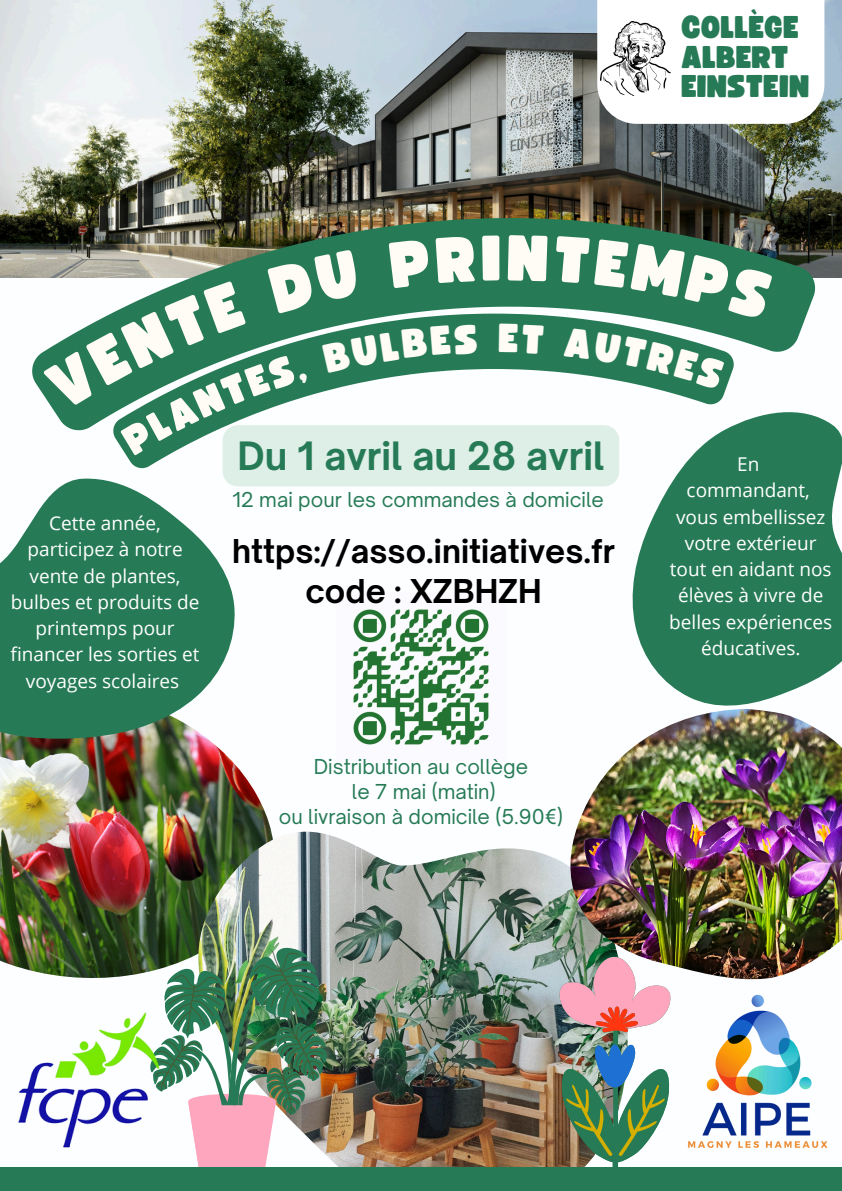
<style>
.page{position:relative;width:842px;height:1191px;background:#fff}
.page>*{position:absolute;margin:0;border:0;box-sizing:border-box;transform-origin:0 0}
.t1{font:700 37.4px "Open Sauce One";color:#267b56}
.t2{font:700 31.4px/39.8px "Open Sauce One";color:#000;text-align:center}
.t3{font:31px/29.8px "Funtastic";letter-spacing:.01em;color:#267b56}
.t4{font:19.7px/24.8px "Open Sauce One";color:#267b56;text-align:center}
.t5{font:19px/26.2px "Open Sans";color:#fff;text-align:center}
</style>
<div class="page">
<img style="left:0;top:745px;width:271px;height:232px">
<img style="left:0;top:0;width:842px;height:278px">
<div style="left:597px;top:0;width:227px;height:123px;background:#fff"></div>
<img style="left:198px;top:831px;width:372px;height:336px">
<svg style="left:584px;top:419px;width:258px;height:287px;fill:#267b56"></svg>
<img style="left:570px;top:709px;width:272px;height:270px">
<img style="left:560px;top:956px;width:110px;height:211px">
<img style="left:147px;top:946px;width:183px;height:221px">
<img style="left:353px;top:609px;width:136px;height:136px">
<img style="left:18px;top:988px;width:157px;height:175px">
<div style="left:0;top:1167px;width:842px;height:23px;background:#267b56"></div>
<img style="left:688px;top:994px;width:140px;height:154px">
<svg style="left:0;top:486px;width:239px;height:259px;fill:#267b56"></svg>
<img style="left:601px;top:22px;width:70px;height:73px">
<img style="left:20px;top:179px;width:802px;height:256px">
<svg style="left:43px;top:234px;width:732px;height:252px"></svg>
<h3 class="t3" style="left:682px;top:14px;width:130px">COLLÈGE<br>ALBERT<br>EINSTEIN</h3>
<p class="t5" style="left:11px;top:509px;width:190px">Cette année, participez à notre vente de plantes, bulbes et produits de printemps pour financer les sorties et voyages scolaires</p>
<h1 class="t1" style="left:238px;top:432px;width:368px">Du 1 avril au 28 avril</h1>
<p class="t4" style="left:233px;top:487px;width:373px">12 mai pour les commandes à domicile</p>
<h2 class="t2" style="left:232px;top:531px;width:384px">https://asso.initiatives.fr code : XZBHZH</h2>
<p class="t4" style="left:279px;top:754px;width:286px">Distribution au collège<br>le 7 mai (matin)<br>ou livraison à domicile (5.90€)</p>
<p class="t5" style="left:669px;top:450px;width:165px">En<br>commandant, vous embellissez votre extérieur tout en aidant nos élèves à vivre de belles expériences éducatives.</p>
</div>
